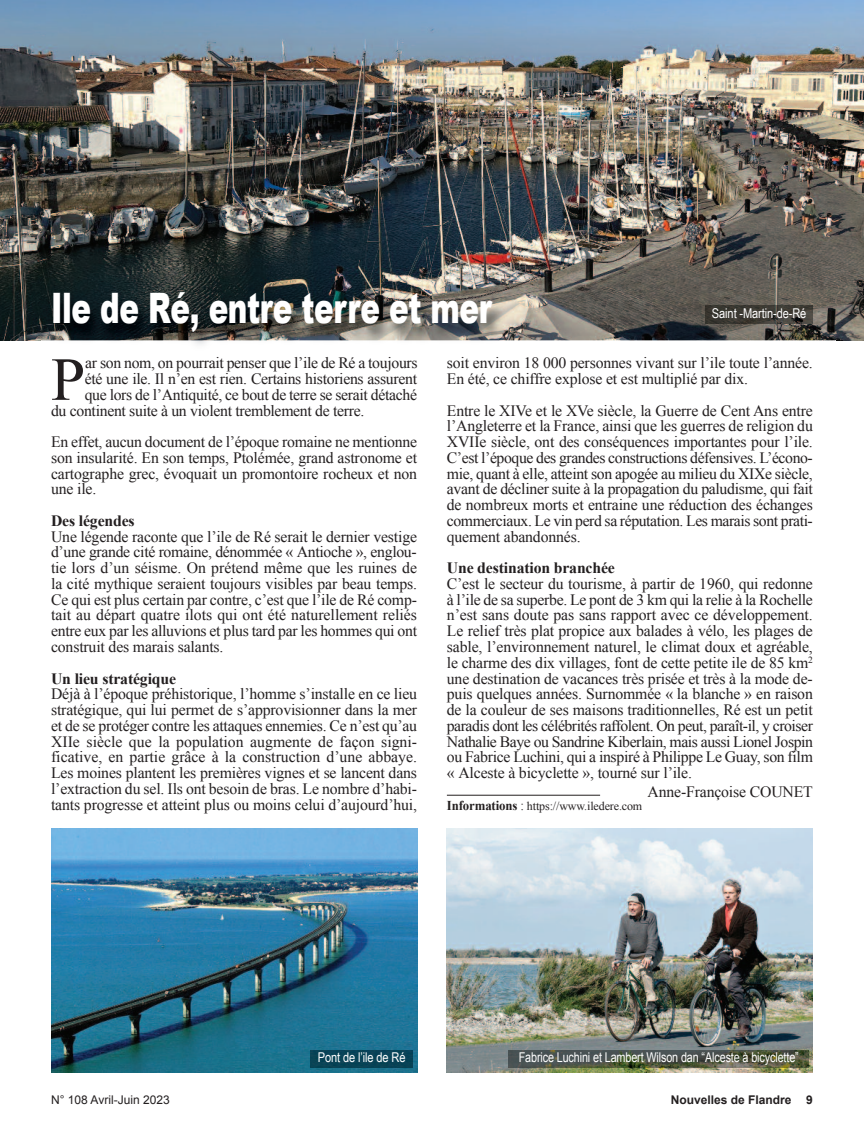
<style>
.page{position:relative;width:864px;height:1136px;background:#fff}
.page>*{position:absolute;margin:0;border:0;box-sizing:border-box;transform-origin:0 0}
.t1{font:61.2px "Times New Roman";color:#231f20}
.t2{font:900 42px "Arial";letter-spacing:-.015em;color:#fff;scale:.7 1}
.t3{font:15.75px/15.8px "Times New Roman";letter-spacing:-.01em;color:#231f20;text-align:justify}
.t4{font:700 15.75px "Times New Roman";letter-spacing:-.01em;color:#231f20}
.t5{font:13.5px "Arial";letter-spacing:-.01em;color:#fff;scale:.8 1}
.t6{font:13.5px "Arial Narrow";letter-spacing:-.01em;color:#fff}
.t7{font:12px "Times New Roman";letter-spacing:-.01em;color:#231f20}
.t8{font:700 12px "Arial";color:#231f20}
.t9{font:12px "Arial";color:#231f20}
.s1{font-weight:700;font-size:13.5px}
.s2{font-size:13.5px}
</style>
<div class="page">
<img style="left:0;top:0;width:863px;height:340px">
<img style="left:41px;top:231px;width:794px;height:114px">
<hr style="left:446px;top:794px;width:154px;height:1px;background:#231f20">
<img style="left:51px;top:828px;width:366px;height:243px">
<img style="left:446px;top:828px;width:366px;height:243px">
<img style="left:508px;top:1049px;width:300px;height:18px">
<img style="left:310px;top:1049px;width:102px;height:18px">
<img style="left:705px;top:305px;width:107px;height:18px">
<h2 class="t2" style="left:51px;top:277px;width:631px">Ile de Ré, entre terre et mer</h2>
<h1 class="t1" style="left:51px;top:345px;width:36px">P</h1>
<p class="t3" style="left:85px;top:355px;width:334px">ar son nom, on pourrait penser que l’ile de Ré a toujours</p>
<p class="t6" style="left:711px;top:305px;width:96px">Saint -Martin-de-Ré</p>
<p class="t3" style="left:446px;top:355px;width:367px">soit environ 18 000 personnes vivant sur l’ile toute l’année.<br>En été, ce chiffre explose et est multiplié par dix.</p>
<p class="t3" style="left:446px;top:402px;width:367px">Entre le XIVe et le XVe siècle, la Guerre de Cent Ans entre l’Angleterre et la France, ainsi que les guerres de religion du XVIIe siècle, ont des conséquences importantes pour l’ile.<br>C’est l’époque des grandes constructions défensives. L’écono&shy;mie, quant à elle, atteint son apogée au milieu du XIXe siècle, avant de décliner suite à la propagation du paludisme, qui fait de nombreux morts et entraine une réduction des échanges commerciaux. Le vin perd sa réputation. Les marais sont prati&shy;quement abandonnés.</p>
<p class="t4" style="left:446px;top:559px;width:169px">Une destination branchée</p>
<p class="t3" style="left:446px;top:575px;width:367px">C’est le secteur du tourisme, à partir de 1960, qui redonne à l’ile de sa superbe. Le pont de 3 km qui la relie à la Rochelle n’est sans doute pas sans rapport avec ce développement.<br>Le relief très plat propice aux balades à vélo, les plages de sable, l’environnement naturel, le climat doux et agréable, le charme des dix villages, font de cette petite ile de 85 km<sup>2 </sup>une destination de vacances très prisée et très à la mode de&shy;puis quelques années. Surnommée « la blanche » en raison de la couleur de ses maisons traditionnelles, Ré est un petit paradis dont les célébrités raffolent. On peut, paraît-il, y croiser Nathalie Baye ou Sandrine Kiberlain, mais aussi Lionel Jospin ou Fabrice Luchini, qui a inspiré à Philippe Le Guay, son film « Alceste à bicyclette », tourné sur l’ile.</p>
<p class="t3" style="left:647px;top:783px;width:167px">Anne-Françoise COUNET</p>
<p class="t7" style="left:446px;top:799px;width:197px"><span class="s1">Informations</span> <span class="s2">:</span> https://www.iledere.com</p>
<p class="t3" style="left:85px;top:371px;width:334px">été une ile. Il n’en est rien. Certains historiens assurent</p>
<p class="t3" style="left:85px;top:386px;width:334px">que lors de l’Antiquité, ce bout de terre se serait détaché</p>
<p class="t3" style="left:51px;top:402px;width:314px">du continent suite à un violent tremblement de terre.</p>
<p class="t3" style="left:51px;top:434px;width:367px">En effet, aucun document de l’époque romaine ne mentionne son insularité. En son temps, Ptolémée, grand astronome et cartographe grec, évoquait un promontoire rocheux et non une ile.</p>
<p class="t4" style="left:51px;top:512px;width:85px">Des légendes</p>
<p class="t3" style="left:51px;top:528px;width:367px">Une légende raconte que l’ile de Ré serait le dernier vestige d’une grande cité romaine, dénommée « Antioche », englou&shy;tie lors d’un séisme. On prétend même que les ruines de la cité mythique seraient toujours visibles par beau temps.<br>Ce qui est plus certain par contre, c’est que l’ile de Ré comp&shy;tait au départ quatre ilots qui ont été naturellement reliés entre eux par les alluvions et plus tard par les hommes qui ont construit des marais salants.</p>
<p class="t4" style="left:51px;top:669px;width:126px">Un lieu stratégique</p>
<p class="t3" style="left:51px;top:686px;width:367px">Déjà à l’époque préhistorique, l’homme s’installe en ce lieu stratégique, qui lui permet de s’approvisionner dans la mer et de se protéger contre les attaques ennemies. Ce n’est qu’au XIIe siècle que la population augmente de façon signi&shy;ficative, en partie grâce à la construction d’une abbaye.<br>Les moines plantent les premières vignes et se lancent dans l’extraction du sel. Ils ont besoin de bras. Le nombre d’habi&shy;tants progresse et atteint plus ou moins celui d’aujourd’hui,</p>
<p class="t9" style="left:51px;top:1092px;width:120px">N° 108 Avril-Juin 2023</p>
<p class="t6" style="left:318px;top:1049px;width:89px">Pont de l’ile de Ré</p>
<p class="t5" style="left:518px;top:1050px;width:351px">Fabrice Luchini et Lambert Wilson dan “Alceste à bicyclette”</p>
<p class="t8" style="left:670px;top:1092px;width:143px">Nouvelles de Flandre 9</p>
</div>
